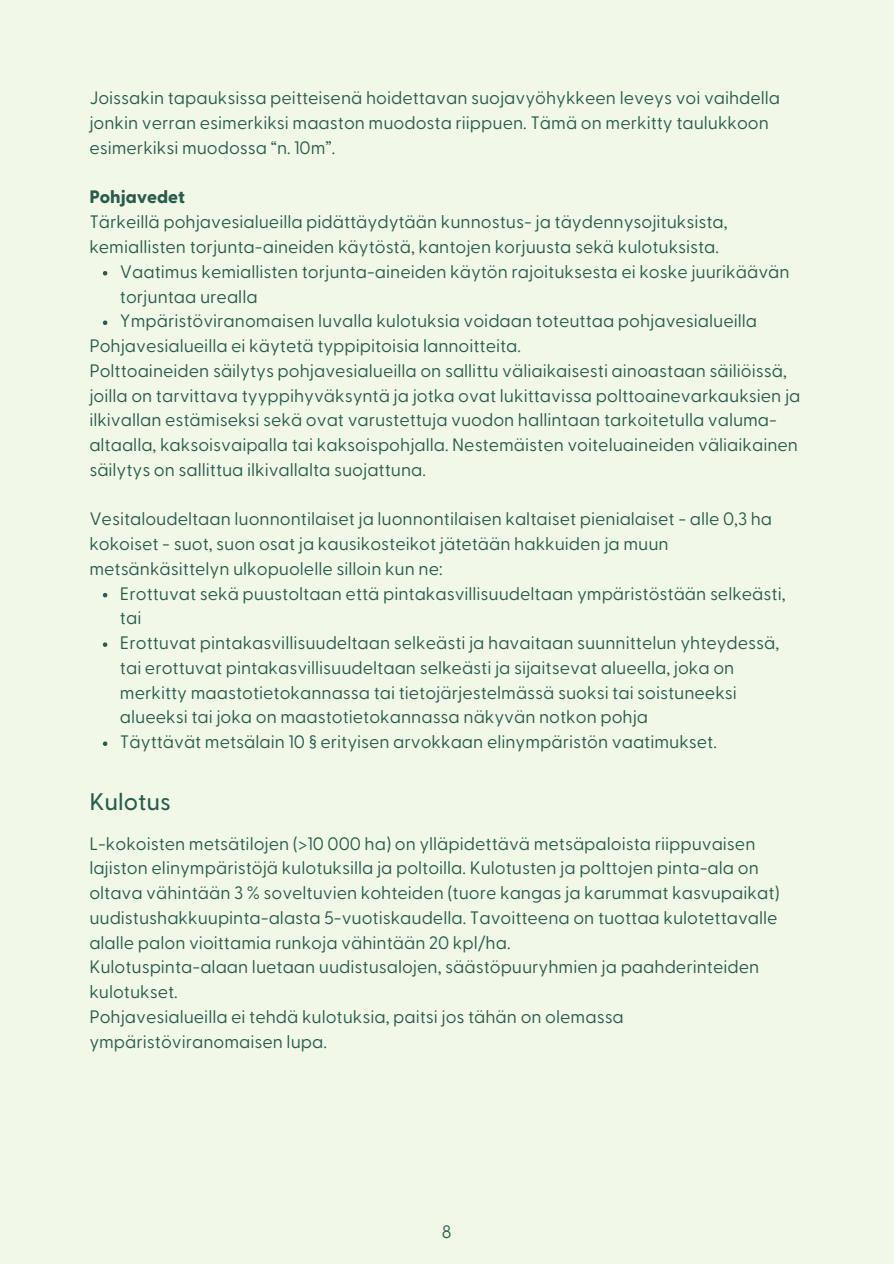
<style>
.page{position:relative;width:894px;height:1264px;background:#fff}
.page>*{position:absolute;margin:0;border:0;box-sizing:border-box;transform-origin:0 0}
.t1{font:500 24px "Greycliff CF";color:#285c4d}
.t2{font:18px/24.8px "Greycliff CF";color:#285c4d}
.t3{font:800 18px "Greycliff CF";color:#285c4d}
</style>
<div class="page">
<div style="left:0;top:0;width:893px;height:1263px;background:#f1f8e8"></div>
<svg style="left:103px;top:271px;width:4px;height:4px"></svg>
<svg style="left:103px;top:320px;width:4px;height:5px"></svg>
<svg style="left:103px;top:593px;width:4px;height:4px"></svg>
<svg style="left:103px;top:642px;width:4px;height:5px"></svg>
<svg style="left:103px;top:741px;width:4px;height:5px"></svg>
<p class="t2" style="left:89px;top:87px;width:692px">Joissakin tapauksissa peitteisenä hoidettavan suojavyöhykkeen leveys voi vaihdella jonkin verran esimerkiksi maaston muodosta riippuen. Tämä on merkitty taulukkoon esimerkiksi muodossa “n. 10m”.</p>
<p class="t3" style="left:89px;top:189px;width:97px">Pohjavedet</p>
<p class="t2" style="left:89px;top:210px;width:639px">Tärkeillä pohjavesialueilla pidättäydytään kunnostus- ja täydennysojituksista, kemiallisten torjunta-aineiden käytöstä, kantojen korjuusta sekä kulotuksista.</p>
<p class="t2" style="left:120px;top:260px;width:671px">Vaatimus kemiallisten torjunta-aineiden käytön rajoituksesta ei koske juurikäävän torjuntaa urealla</p>
<p class="t2" style="left:120px;top:309px;width:638px">Ympäristöviranomaisen luvalla kulotuksia voidaan toteuttaa pohjavesialueilla</p>
<p class="t2" style="left:89px;top:334px;width:433px">Pohjavesialueilla ei käytetä typpipitoisia lannoitteita.</p>
<p class="t2" style="left:89px;top:359px;width:712px">Polttoaineiden säilytys pohjavesialueilla on sallittu väliaikaisesti ainoastaan säiliöissä, joilla on tarvittava tyyppihyväksyntä ja jotka ovat lukittavissa polttoainevarkauksien ja ilkivallan estämiseksi sekä ovat varustettuja vuodon hallintaan tarkoitetulla valuma&shy;altaalla, kaksoisvaipalla tai kaksoispohjalla. Nestemäisten voiteluaineiden väliaikainen säilytys on sallittua ilkivallalta suojattuna.</p>
<p class="t2" style="left:89px;top:507px;width:684px">Vesitaloudeltaan luonnontilaiset ja luonnontilaisen kaltaiset pienialaiset - alle 0,3 ha kokoiset - suot, suon osat ja kausikosteikot jätetään hakkuiden ja muun metsänkäsittelyn ulkopuolelle silloin kun ne:</p>
<p class="t2" style="left:120px;top:582px;width:667px">Erottuvat sekä puustoltaan että pintakasvillisuudeltaan ympäristöstään selkeästi, tai</p>
<p class="t2" style="left:120px;top:631px;width:660px">Erottuvat pintakasvillisuudeltaan selkeästi ja havaitaan suunnittelun yhteydessä, tai erottuvat pintakasvillisuudeltaan selkeästi ja sijaitsevat alueella, joka on merkitty maastotietokannassa tai tietojärjestelmässä suoksi tai soistuneeksi alueeksi tai joka on maastotietokannassa näkyvän notkon pohja</p>
<p class="t2" style="left:120px;top:730px;width:598px">Täyttävät metsälain 10 § erityisen arvokkaan elinympäristön vaatimukset.</p>
<p class="t1" style="left:89px;top:790px;width:83px">Kulotus</p>
<h1 class="t2" style="left:89px;top:831px;width:691px">L-kokoisten metsätilojen (&gt;10 000 ha) on ylläpidettävä metsäpaloista riippuvaisen lajiston elinympäristöjä kulotuksilla ja poltoilla. Kulotusten ja polttojen pinta-ala on oltava vähintään 3 % soveltuvien kohteiden (tuore kangas ja karummat kasvupaikat) uudistushakkuupinta-alasta 5-vuotiskaudella. Tavoitteena on tuottaa kulotettavalle alalle palon vioittamia runkoja vähintään 20 kpl/ha.</h1>
<p class="t2" style="left:89px;top:955px;width:671px">Kulotuspinta-alaan luetaan uudistusalojen, säästöpuuryhmien ja paahderinteiden kulotukset.</p>
<p class="t2" style="left:89px;top:1005px;width:536px">Pohjavesialueilla ei tehdä kulotuksia, paitsi jos tähän on olemassa ympäristöviranomaisen lupa.</p>
<p class="t2" style="left:442px;top:1220px;width:11px">8</p>
</div>
